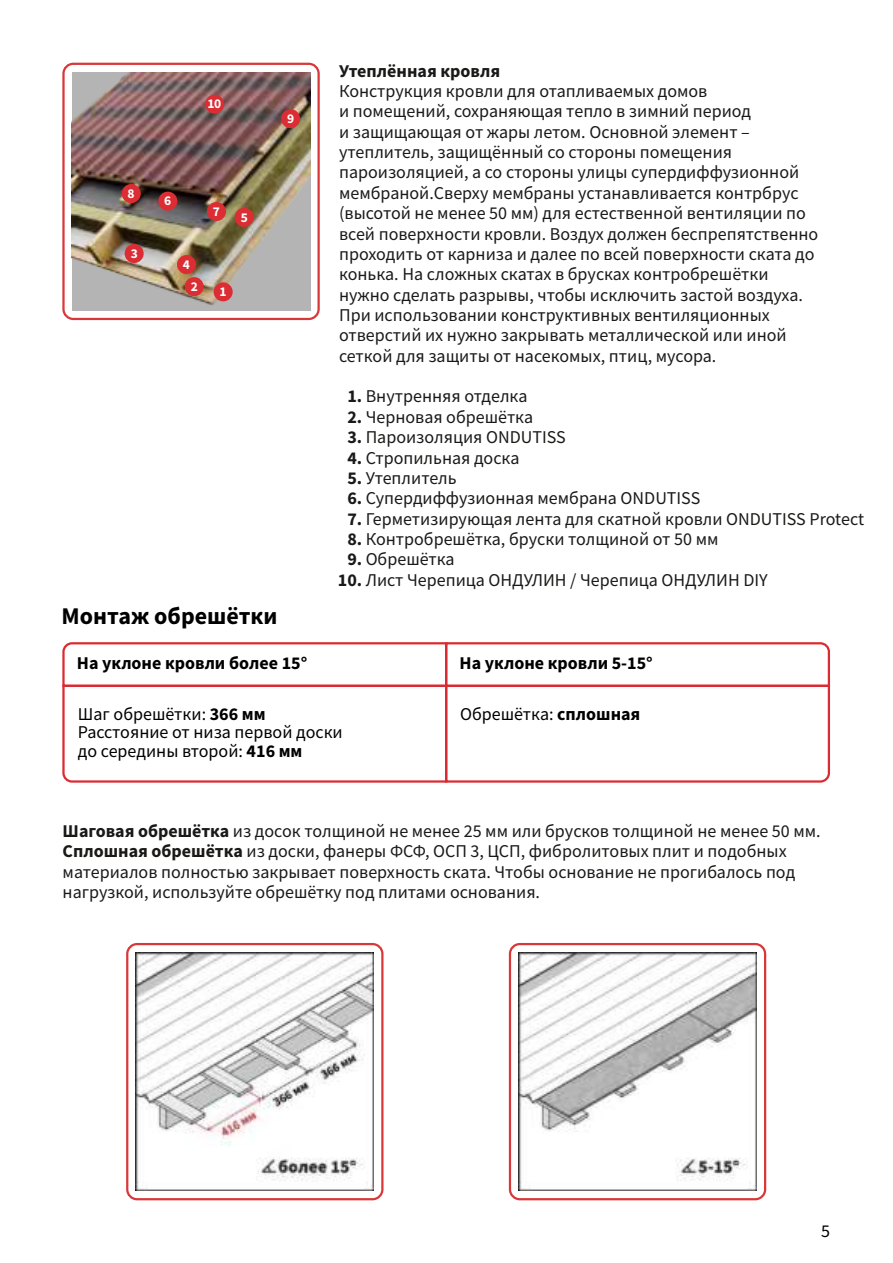
<style>
.page{position:relative;width:893px;height:1263px;background:#fff}
.page>*{position:absolute;margin:0;border:0;box-sizing:border-box;transform-origin:0 0}
.t1{font:700 24px "Source Sans Pro";color:#000}
.t2{font:18px/20.4px "Source Sans Pro";color:#1a1918}
.t3{font:18px/18.1px "Source Sans Pro";color:#000}
.t4{font:700 18px "Source Sans Pro";color:#000}
.t5{font:700 18px "Source Sans Pro";color:#1a1918}
.t6{font:700 13.5px "Source Sans Pro";color:#fff}
.s1{font-weight:700}
</style>
<div class="page">
<svg style="left:62px;top:62px;width:258px;height:259px"></svg>
<svg style="left:126px;top:943px;width:258px;height:258px"></svg>
<svg style="left:508px;top:943px;width:259px;height:258px"></svg>
<svg style="left:62px;top:642px;width:769px;height:141px"></svg>
<img style="left:136px;top:952px;width:238px;height:239px">
<img style="left:518px;top:952px;width:239px;height:239px">
<img style="left:72px;top:72px;width:238px;height:238px">
<div style="left:214px;top:282px;width:19px;height:19px;background:#db2d33;border-radius:50%"></div>
<div style="left:185px;top:277px;width:19px;height:19px;background:#db2d33;border-radius:50%"></div>
<div style="left:177px;top:255px;width:19px;height:19px;background:#db2d33;border-radius:50%"></div>
<div style="left:125px;top:244px;width:19px;height:19px;background:#db2d33;border-radius:50%"></div>
<div style="left:122px;top:184px;width:19px;height:19px;background:#db2d33;border-radius:50%"></div>
<div style="left:158px;top:192px;width:19px;height:19px;background:#db2d33;border-radius:50%"></div>
<div style="left:207px;top:202px;width:19px;height:19px;background:#db2d33;border-radius:50%"></div>
<div style="left:235px;top:208px;width:19px;height:19px;background:#db2d33;border-radius:50%"></div>
<div style="left:281px;top:109px;width:19px;height:19px;background:#db2d33;border-radius:50%"></div>
<div style="left:205px;top:95px;width:19px;height:19px;background:#db2d33;border-radius:50%"></div>
<p class="t6" style="left:208px;top:95px;width:15px">10</p>
<p class="t6" style="left:128px;top:184px;width:9px">8</p>
<p class="t6" style="left:131px;top:244px;width:9px">3</p>
<p class="t6" style="left:164px;top:192px;width:9px">6</p>
<p class="t6" style="left:183px;top:255px;width:9px">4</p>
<p class="t6" style="left:191px;top:277px;width:9px">2</p>
<p class="t6" style="left:213px;top:202px;width:9px">7</p>
<p class="t6" style="left:241px;top:208px;width:9px">5</p>
<p class="t6" style="left:219px;top:282px;width:9px">1</p>
<p class="t6" style="left:287px;top:109px;width:9px">9</p>
<p class="t5" style="left:339px;top:58px;width:163px">Утеплённая кровля</p>
<p class="t2" style="left:339px;top:81px;width:481px">Конструкция кровли для отапливаемых домов<br>и помещений, сохраняющая тепло в зимний период<br>и защищающая от жары летом. Основной элемент – утеплитель, защищённый со стороны помещения пароизоляцией, а со стороны улицы супердиффузионной мембраной.Сверху мембраны устанавливается контрбрус (высотой не менее 50 мм) для естественной вентиляции по всей поверхности кровли. Воздух должен беспрепятственно проходить от карниза и далее по всей поверхности ската до конька. На сложных скатах в брусках контробрешётки нужно сделать разрывы, чтобы исключить застой воздуха.<br>При использовании конструктивных вентиляционных отверстий их нужно закрывать металлической или иной сеткой для защиты от насекомых, птиц, мусора.</p>
<p class="t2" style="left:347px;top:386px;width:182px"><span class="s1">1.</span> Внутренняя отделка</p>
<p class="t2" style="left:347px;top:407px;width:187px"><span class="s1">2.</span> Черновая обрешётка</p>
<p class="t2" style="left:347px;top:427px;width:220px"><span class="s1">3.</span> Пароизоляция ONDUTISS</p>
<p class="t2" style="left:347px;top:447px;width:174px"><span class="s1">4.</span> Стропильная доска</p>
<p class="t2" style="left:347px;top:468px;width:111px"><span class="s1">5.</span> Утеплитель</p>
<p class="t2" style="left:347px;top:488px;width:354px"><span class="s1">6.</span> Супердиффузионная мембрана ONDUTISS</p>
<p class="t2" style="left:347px;top:508px;width:518px"><span class="s1">7.</span> Герметизирующая лента для скатной кровли ONDUTISS Protect</p>
<p class="t2" style="left:347px;top:529px;width:373px"><span class="s1">8.</span> Контробрешётка, бруски толщиной от 50 мм</p>
<p class="t2" style="left:347px;top:549px;width:109px"><span class="s1">9.</span> Обрешётка</p>
<p class="t2" style="left:338px;top:569px;width:431px"><span class="s1">10.</span> Лист Черепица ОНДУЛИН / Черепица ОНДУЛИН DIY</p>
<h1 class="t1" style="left:62px;top:600px;width:217px">Монтаж обрешётки</h1>
<p class="t4" style="left:77px;top:651px;width:232px">На уклоне кровли более 15°</p>
<p class="t3" style="left:78px;top:705px;width:266px">Шаг обрешётки: <span class="s1">366 мм<br></span>Расстояние от низа первой доски до середины второй: <span class="s1">416 мм</span></p>
<p class="t4" style="left:460px;top:651px;width:195px">На уклоне кровли 5-15°</p>
<p class="t3" style="left:460px;top:705px;width:182px">Обрешётка: <span class="s1">сплошная</span></p>
<p class="t2" style="left:63px;top:821px;width:759px"><span class="s1">Шаговая обрешётка</span> из досок толщиной не менее 25 мм или брусков толщиной не менее 50 мм.<br><span class="s1">Сплошная обрешётка</span> из доски, фанеры ФСФ, ОСП 3, ЦСП, фибролитовых плит и подобных материалов полностью закрывает поверхность ската. Чтобы основание не прогибалось под нагрузкой, используйте обрешётку под плитами основания.</p>
<p class="t3" style="left:821px;top:1222px;width:10px">5</p>
</div>
